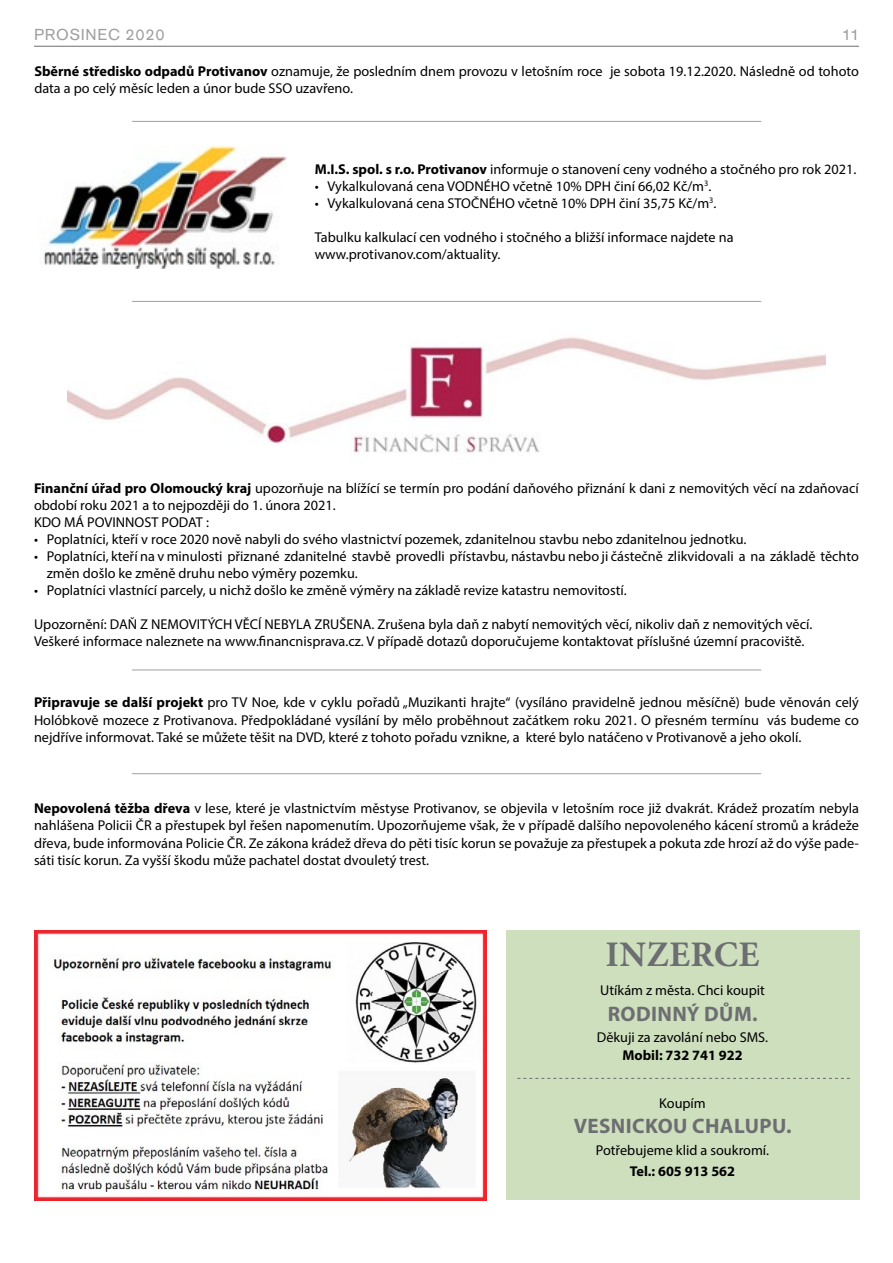
<style>
.page{position:relative;width:893px;height:1263px;background:#fff}
.page>*{position:absolute;margin:0;border:0;box-sizing:border-box;transform-origin:0 0}
.t1{font:700 36px "Minion Pro";color:#6d6e71}
.t2{font:700 21px "Myriad Pro";letter-spacing:.02em;color:#6d6e71}
.t3{font:16.5px "Accius TEE";letter-spacing:.045em;color:#9d9fa2}
.t4{font:14.25px/17.1px "Myriad Pro";color:#000}
.t5{font:700 14.25px "Myriad Pro";color:#000}
.s1{font-weight:700}
</style>
<div class="page">
<hr style="left:34px;top:46px;width:825px;height:1px;background:#6d6e71">
<div style="left:506px;top:930px;width:353px;height:269px;background:#cedfbe"></div>
<svg style="left:517px;top:1078px;width:333px;height:1px"></svg>
<img style="left:34px;top:931px;width:452px;height:269px">
<img style="left:44px;top:145px;width:243px;height:123px">
<img style="left:67px;top:337px;width:759px;height:116px">
<hr style="left:132px;top:121px;width:629px;height:1px;background:#9d9fa2">
<hr style="left:132px;top:301px;width:629px;height:1px;background:#9d9fa2">
<hr style="left:132px;top:670px;width:629px;height:1px;background:#9d9fa2">
<hr style="left:132px;top:773px;width:629px;height:1px;background:#9d9fa2">
<p class="t3" style="left:34px;top:25px;width:132px">PROSINEC 2020</p>
<p class="t3" style="left:841px;top:25px;width:19px">11</p>
<p class="t4" style="left:34px;top:62px;width:826px"><span class="s1">Sběrné středisko odpadů Protivanov</span> oznamuje, že posledním dnem provozu v letošním roce je sobota 19.12.2020. Následně od tohoto data a po celý měsíc leden a únor bude SSO uzavřeno.</p>
<p class="t4" style="left:315px;top:160px;width:543px"><span class="s1">M.I.S. spol. s r.o. Protivanov</span> informuje o stanovení ceny vodného a stočného pro rok 2021.</p>
<p class="t4" style="left:315px;top:177px;width:398px">• Vykalkulovaná cena VODNÉHO včetně 10% DPH činí 66,02 Kč/m<sup>3</sup>.</p>
<p class="t4" style="left:315px;top:194px;width:403px">• Vykalkulovaná cena STOČNÉHO včetně 10% DPH činí 35,75 Kč/m<sup>3</sup>.</p>
<p class="t4" style="left:315px;top:228px;width:420px">Tabulku kalkulací cen vodného i stočného a bližší informace najdete na www.protivanov.com/aktuality.</p>
<p class="t4" style="left:34px;top:479px;width:826px"><span class="s1">Finanční úřad pro Olomoucký kraj</span> upozorňuje na blížící se termín pro podání daňového přiznání k dani z nemovitých věcí na zdaňovací období roku 2021 a to nejpozději do 1. února 2021.<br>KDO MÁ POVINNOST PODAT :</p>
<p class="t4" style="left:34px;top:530px;width:714px">• Poplatníci, kteří v roce 2020 nově nabyli do svého vlastnictví pozemek, zdanitelnou stavbu nebo zdanitelnou jednotku.</p>
<p class="t4" style="left:47px;top:547px;width:814px;text-indent:-13px">• Poplatníci, kteří na v minulosti přiznané zdanitelné stavbě provedli přístavbu, nástavbu nebo ji částečně zlikvidovali a na základě těchto změn došlo ke změně druhu nebo výměry pozemku.</p>
<p class="t4" style="left:34px;top:582px;width:594px">• Poplatníci vlastnící parcely, u nichž došlo ke změně výměry na základě revize katastru nemovitostí.</p>
<p class="t4" style="left:34px;top:616px;width:780px">Upozornění: DAŇ Z NEMOVITÝCH VĚCÍ NEBYLA ZRUŠENA. Zrušena byla daň z nabytí nemovitých věcí, nikoliv daň z nemovitých věcí.<br>Veškeré informace naleznete na www.financnisprava.cz. V případě dotazů doporučujeme kontaktovat příslušné územní pracoviště.</p>
<p class="t4" style="left:34px;top:694px;width:826px;text-align:justify"><span class="s1">Připravuje se další projekt</span> pro TV Noe, kde v cyklu pořadů „Muzikanti hrajte“ (vysíláno pravidelně jednou měsíčně) bude věnován celý Holóbkově mozece z Protivanova. Předpokládané vysílání by mělo proběhnout začátkem roku 2021. O přesném termínu vás budeme co nejdříve informovat. Také se můžete těšit na DVD, které z tohoto pořadu vznikne, a které bylo natáčeno v Protivanově a jeho okolí.</p>
<p class="t4" style="left:34px;top:800px;width:826px;text-align:justify"><span class="s1">Nepovolená těžba dřeva</span> v lese, které je vlastnictvím městyse Protivanov, se objevila v letošním roce již dvakrát. Krádež prozatím nebyla nahlášena Policii ČR a přestupek byl řešen napomenutím. Upozorňujeme však, že v případě dalšího nepovoleného kácení stromů a krádeže dřeva, bude informována Policie ČR. Ze zákona krádež dřeva do pěti tisíc korun se považuje za přestupek a pokuta zde hrozí až do výše pade&shy;sáti tisíc korun. Za vyšší škodu může pachatel dostat dvouletý trest.</p>
<h1 class="t1" style="left:605px;top:929px;width:22px">INZE</h1>
<h1 class="t1" style="left:690px;top:929px;width:69px">RCE</h1>
<p class="t4" style="left:600px;top:982px;width:166px">Utíkám z města. Chci koupit</p>
<h2 class="t2" style="left:608px;top:1000px;width:14px">rodinný</h2>
<h2 class="t2" style="left:704px;top:1000px;width:55px">dům.</h2>
<p class="t4" style="left:597px;top:1029px;width:173px">Děkuji za zavolání nebo SMS.</p>
<p class="t5" style="left:622px;top:1045px;width:122px">Mobil: 732 741 922</p>
<p class="t4" style="left:659px;top:1094px;width:48px">Koupím</p>
<h2 class="t2" style="left:574px;top:1112px;width:219px">VESNICKOU CHALUPU.</h2>
<p class="t4" style="left:596px;top:1141px;width:175px">Potřebujeme klid a soukromí.</p>
<p class="t5" style="left:630px;top:1162px;width:107px">Tel.: 605 913 562</p>
</div>
